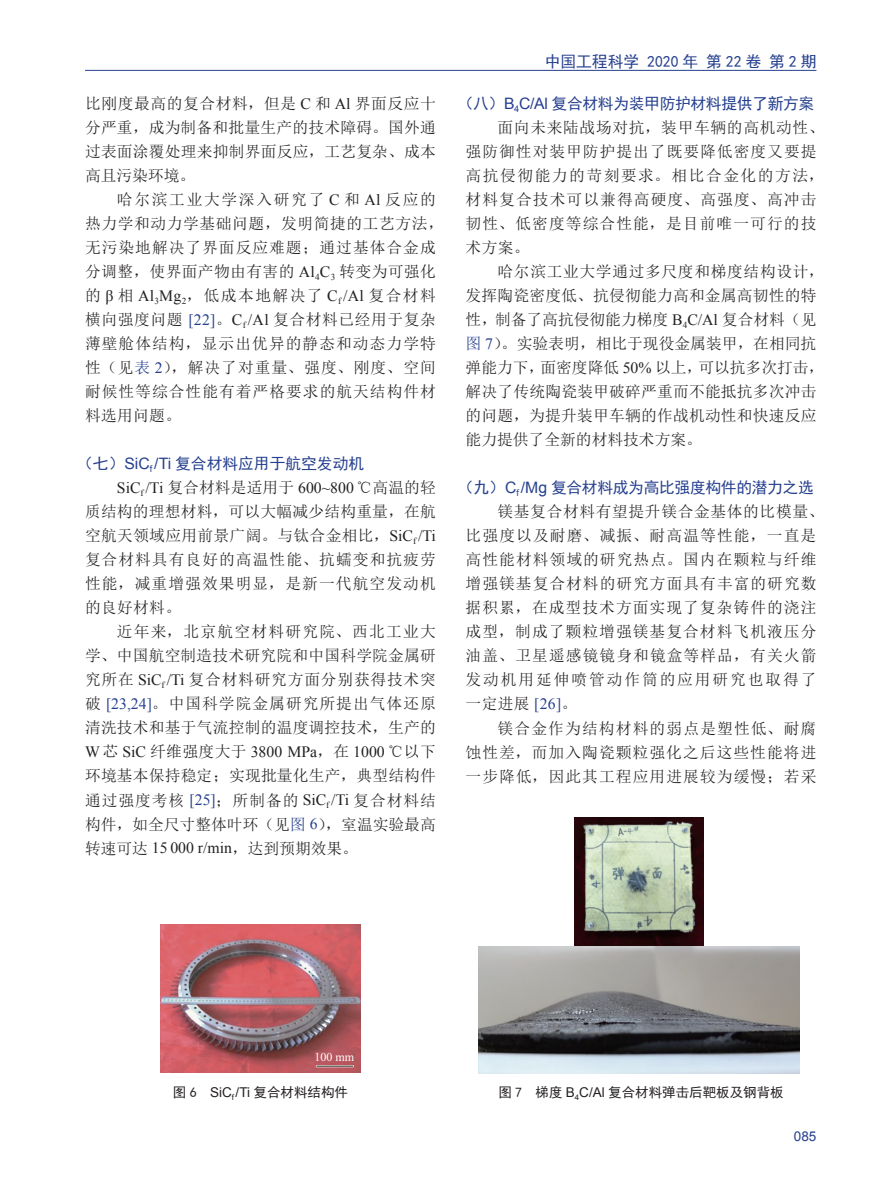
<style>
.page{position:relative;width:893px;height:1191px;background:#fff}
.page>*{position:absolute;margin:0;border:0;box-sizing:border-box;transform-origin:0 0}
.t1{font:15.75px/24px "Sim Sun";letter-spacing:.065em;color:#231f20;text-align:justify}
.t2{font:15.75px/24px "Sim Sun";letter-spacing:.015em;color:#231f20}
.t3{font:15.75px "Times New Roman";color:#231f20}
.t4{font:15.75px "Sim Hei";letter-spacing:-.02em;color:#253f8e}
.t5{font:15.75px "Sim Hei";color:#253f8e}
.t6{font:13.5px "Sim Hei";color:#231f20}
.t7{font:13.5px "Arial";color:#253f8e}
.t8{font:12px "Times New Roman";color:#fff}
.s1{font-family:"Times New Roman"}
.s2{font-family:"Times New Roman";color:#253f8e}
.s3{color:#253f8e}
.s4{font-family:"Arial"}
.s5{font-family:"Sim Sun"}
</style>
<div class="page">
<hr style="left:85px;top:70px;width:731px;height:1px;background:#253f8e">
<img style="left:160px;top:924px;width:200px;height:149px">
<div style="left:315px;top:1052px;width:36px;height:11px;background:#b75860"></div>
<img style="left:575px;top:817px;width:128px;height:128px">
<img style="left:479px;top:946px;width:321px;height:127px">
<p class="t1" style="left:85px;top:92px;width:352px">比刚度最高的复合材料，但是 <span class="s1">C</span> 和 <span class="s1">Al</span> 界面反应十分严重，成为制备和批量生产的技术障碍。国外通过表面涂覆处理来抑制界面反应，工艺复杂、成本高且污染环境。</p>
<p class="t1" style="left:85px;top:188px;width:360px;text-align:left;text-indent:32px">哈尔滨工业大学深入研究了 <span class="s1">C</span> 和 <span class="s1">Al</span> 反应的热力学和动力学基础问题，发明简捷的工艺方法，无污染地解决了界面反应难题；通过基体合金成分调整，使界面产物由有害的 <span class="s1">Al</span><sub>4</sub><span class="s1">C</span><sub>3</sub> 转变为可强化的 <span class="s1">β</span> 相 <span class="s1">Al</span><sub>3</sub><span class="s1">Mg</span><sub>2</sub>，低成本地解决了 <span class="s1">C</span><sub>f</sub> <span class="s1">/Al</span> 复合材料横向强度问题 <span class="s2">[22]</span>。<span class="s1">C</span><sub>f</sub> <span class="s1">/Al</span> 复合材料已经用于复杂薄壁舱体结构，显示出优异的静态和动态力学特性（见<span class="s3">表</span> <span class="s2">2</span>），解决了对重量、强度、刚度、空间耐候性等综合性能有着严格要求的航天结构件材料选用问题。</p>
<p class="t5" style="left:77px;top:456px;width:288px">（七）<span class="s4">SiC</span><sub>f</sub> <span class="s4">/Ti</span> 复合材料应用于航空发动机</p>
<p class="t3" style="left:117px;top:477px;width:320px">SiC<sub>f</sub> /Ti <span class="s5">复合材料是适用于</span> 600~800 <span class="s5">℃高温的轻</span></p>
<p class="t1" style="left:85px;top:500px;width:352px">质结构的理想材料，可以大幅减少结构重量，在航空航天领域应用前景广阔。与钛合金相比，<span class="s1">SiC</span><sub>f</sub> <span class="s1">/Ti</span>复合材料具有良好的高温性能、抗蠕变和抗疲劳性能，减重增强效果明显，是新一代航空发动机的良好材料。</p>
<p class="t1" style="left:85px;top:620px;width:352px;text-indent:32px">近年来，北京航空材料研究院、西北工业大学、中国航空制造技术研究院和中国科学院金属研究所在 <span class="s1">SiC</span><sub>f</sub> <span class="s1">/Ti</span> 复合材料研究方面分别获得技术突破 <span class="s2">[23,24]</span>。中国科学院金属研究所提出气体还原清洗技术和基于气流控制的温度调控技术，生产的</p>
<p class="t3" style="left:85px;top:741px;width:352px">W <span class="s5">芯</span> SiC <span class="s5">纤维强度大于</span> 3800 MPa<span class="s5">，在</span> 1000 <span class="s5">℃以下</span></p>
<p class="t1" style="left:85px;top:764px;width:352px">环境基本保持稳定；实现批量化生产，典型结构件通过强度考核 <span class="s2">[25]</span>；所制备的 <span class="s1">SiC</span><sub>f</sub> <span class="s1">/Ti</span> 复合材料结构件，如全尺寸整体叶环（见<span class="s3">图</span> <span class="s2">6</span>），室温实验最高转速可达 <span class="s1">15 000 r/min</span>，达到预期效果。</p>
<p class="t5" style="left:545px;top:53px;width:273px">中国工程科学 2020 年 第 22 卷 第 2 期</p>
<p class="t4" style="left:458px;top:96px;width:358px">（八）<span class="s4">B</span><sub>4</sub><span class="s4">C/Al</span> 复合材料为装甲防护材料提供了新方案</p>
<p class="t1" style="left:466px;top:116px;width:360px;text-align:left;text-indent:32px">面向未来陆战场对抗，装甲车辆的高机动性、强防御性对装甲防护提出了既要降低密度又要提高抗侵彻能力的苛刻要求。相比合金化的方法，材料复合技术可以兼得高硬度、高强度、高冲击韧性、低密度等综合性能，是目前唯一可行的技术方案。</p>
<p class="t2" style="left:466px;top:260px;width:360px;text-indent:32px">哈尔滨工业大学通过多尺度和梯度结构设计，发挥陶瓷密度低、抗侵彻能力高和金属高韧性的特性，制备了高抗侵彻能力梯度 <span class="s1">B</span><sub>4</sub><span class="s1">C/Al</span> 复合材料（见<span class="s3">图</span> <span class="s2">7</span>）。实验表明，相比于现役金属装甲，在相同抗弹能力下，面密度降低 <span class="s1">50%</span> 以上，可以抗多次打击，解决了传统陶瓷装甲破碎严重而不能抵抗多次冲击的问题，为提升装甲车辆的作战机动性和快速反应能力提供了全新的材料技术方案。</p>
<p class="t4" style="left:458px;top:480px;width:358px">（九）<span class="s4">C</span><sub>f</sub> <span class="s4">/Mg</span> 复合材料成为高比强度构件的潜力之选</p>
<p class="t1" style="left:466px;top:500px;width:360px;text-align:left;text-indent:32px">镁基复合材料有望提升镁合金基体的比模量、比强度以及耐磨、减振、耐高温等性能，一直是高性能材料领域的研究热点。国内在颗粒与纤维增强镁基复合材料的研究方面具有丰富的研究数据积累，在成型技术方面实现了复杂铸件的浇注成型，制成了颗粒增强镁基复合材料飞机液压分油盖、卫星遥感镜镜身和镜盒等样品，有关火箭发动机用延伸喷管动作筒的应用研究也取得了一定进展 <span class="s2">[26]</span>。</p>
<p class="t1" style="left:466px;top:716px;width:352px;text-indent:32px">镁合金作为结构材料的弱点是塑性低、耐腐蚀性差，而加入陶瓷颗粒强化之后这些性能将进一步降低，因此其工程应用进展较为缓慢；若采</p>
<p class="t8" style="left:314px;top:1049px;width:41px">100 mm</p>
<p class="t6" style="left:173px;top:1085px;width:177px">图 6 <span class="s4">SiC</span><sub>f</sub> <span class="s4">/Ti</span> 复合材料结构件</p>
<p class="t6" style="left:498px;top:1085px;width:287px">图 7 梯度 <span class="s4">B</span><sub>4</sub><span class="s4">C/Al</span> 复合材料弹击后靶板及钢背板</p>
<p class="t7" style="left:794px;top:1127px;width:24px">085</p>
</div>
